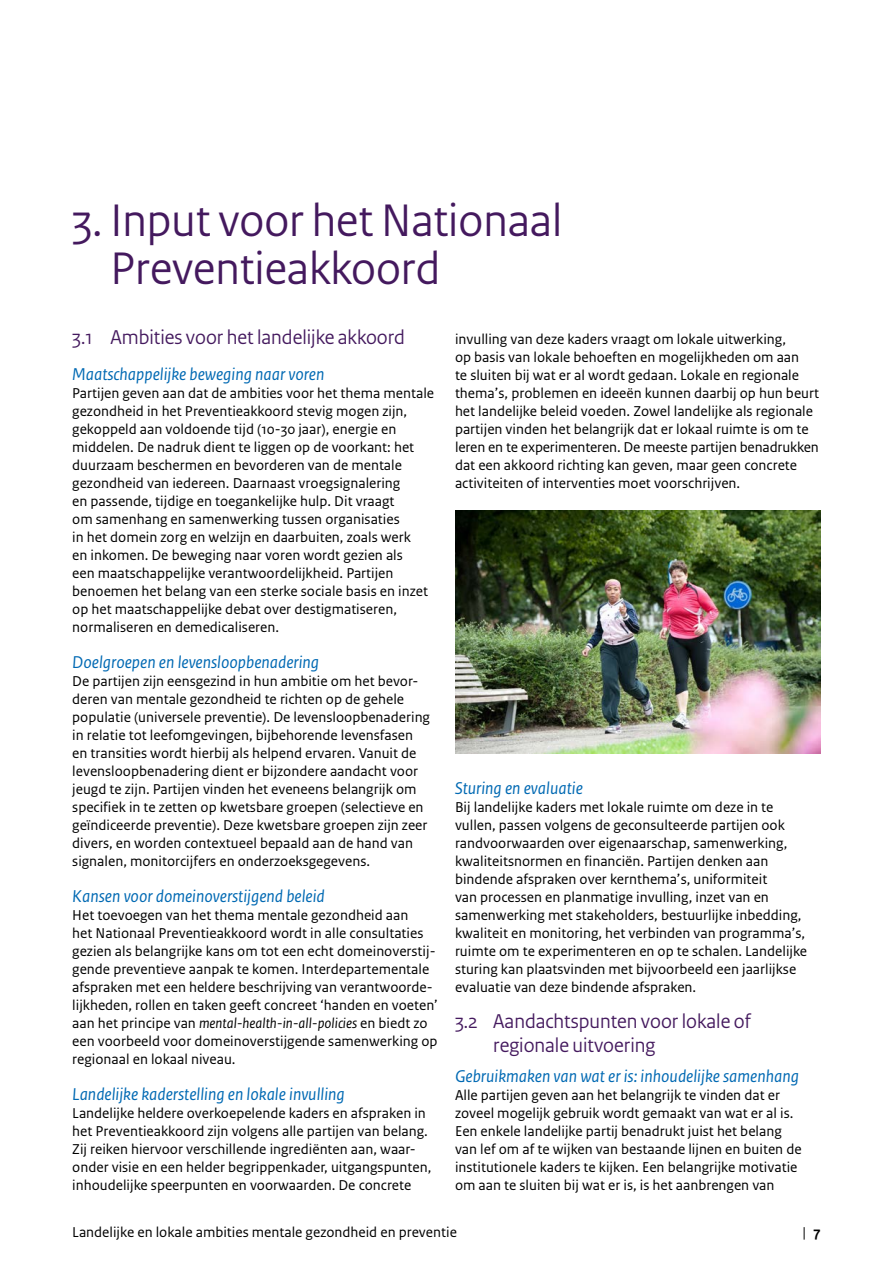
<style>
.page{position:relative;width:893px;height:1263px;background:#fff}
.page>*{position:absolute;margin:0;border:0;box-sizing:border-box;transform-origin:0 0}
.H2_Hoofdstukkop{font:48px/48px "Rijksoverheid Sans Heading";color:#44195e}
.H3_Paragraafkop{font:21px/24px "Rijksoverheid Sans Heading";color:#44195e}
.H4_Alineakop{font:italic 18px "Rijksoverheid Sans Text";color:#0069b3}
.P_Broodtekst-sans{font:15px/18px "Rijksoverheid Sans Text";color:#000}
.s1{font-style:italic}
.s2{font-weight:700}
</style>
<div class="page">
<img style="left:455px;top:510px;width:366px;height:243px">
<h2 class="H2_Hoofdstukkop" style="left:111px;top:197px;width:453px;text-indent:-38px">3. Input voor het Nationaal<br>Preventieakkoord</h2>
<h3 class="H3_Paragraafkop" style="left:72px;top:325px;width:334px">3.1 Ambities voor het landelijke akkoord</h3>
<h4 class="H4_Alineakop" style="left:72px;top:364px;width:254px">Maatschappelijke beweging naar voren</h4>
<p class="P_Broodtekst-sans" style="left:72px;top:384px;width:363px">Partijen geven aan dat de ambities voor het thema mentale gezondheid in het Preventieakkoord stevig mogen zijn, gekoppeld aan voldoende tijd (10-30 jaar), energie en middelen. De nadruk dient te liggen op de voorkant: het duurzaam beschermen en bevorderen van de mentale gezondheid van iedereen. Daarnaast vroegsignalering<br>en passende, tijdige en toegankelijke hulp. Dit vraagt<br>om samenhang en samenwerking tussen organisaties<br>in het domein zorg en welzijn en daarbuiten, zoals werk<br>en inkomen. De beweging naar voren wordt gezien als<br>een maatschappelijke verantwoordelijkheid. Partijen benoemen het belang van een sterke sociale basis en inzet op het maatschappelijke debat over destigmatiseren, normaliseren en demedicaliseren.</p>
<h4 class="H4_Alineakop" style="left:72px;top:652px;width:248px">Doelgroepen en levensloopbenadering</h4>
<p class="P_Broodtekst-sans" style="left:72px;top:672px;width:359px">De partijen zijn eensgezind in hun ambitie om het bevor&shy;deren van mentale gezondheid te richten op de gehele populatie (universele preventie). De levensloopbenadering in relatie tot leefomgevingen, bijbehorende levensfasen en transities wordt hierbij als helpend ervaren. Vanuit de levensloopbenadering dient er bijzondere aandacht voor jeugd te zijn. Partijen vinden het eveneens belangrijk om specifiek in te zetten op kwetsbare groepen (selectieve en geïndiceerde preventie). Deze kwetsbare groepen zijn zeer divers, en worden contextueel bepaald aan de hand van signalen, monitorcijfers en onderzoeksgegevens.</p>
<h4 class="H4_Alineakop" style="left:72px;top:886px;width:254px">Kansen voor domeinoverstijgend beleid</h4>
<p class="P_Broodtekst-sans" style="left:72px;top:906px;width:367px">Het toevoegen van het thema mentale gezondheid aan<br>het Nationaal Preventieakkoord wordt in alle consultaties gezien als belangrijke kans om tot een echt domeinoverstij&shy;gende preventieve aanpak te komen. Interdepartementale afspraken met een heldere beschrijving van verantwoorde&shy;lijkheden, rollen en taken geeft concreet ‘handen en voeten’ aan het principe van <span class="s1">mental-health-in-all-policies</span> en biedt zo een voorbeeld voor domeinoverstijgende samenwerking op regionaal en lokaal niveau.</p>
<h4 class="H4_Alineakop" style="left:72px;top:1084px;width:274px">Landelijke kaderstelling en lokale invulling</h4>
<p class="P_Broodtekst-sans" style="left:72px;top:1104px;width:361px">Landelijke heldere overkoepelende kaders en afspraken in het Preventieakkoord zijn volgens alle partijen van belang.<br>Zij reiken hiervoor verschillende ingrediënten aan, waar&shy;onder visie en een helder begrippenkader, uitgangspunten, inhoudelijke speerpunten en voorwaarden. De concrete</p>
<p class="P_Broodtekst-sans" style="left:455px;top:330px;width:366px">invulling van deze kaders vraagt om lokale uitwerking,<br>op basis van lokale behoeften en mogelijkheden om aan<br>te sluiten bij wat er al wordt gedaan. Lokale en regionale thema’s, problemen en ideeën kunnen daarbij op hun beurt het landelijke beleid voeden. Zowel landelijke als regionale partijen vinden het belangrijk dat er lokaal ruimte is om te leren en te experimenteren. De meeste partijen benadrukken dat een akkoord richting kan geven, maar geen concrete activiteiten of interventies moet voorschrijven.</p>
<h4 class="H4_Alineakop" style="left:455px;top:778px;width:129px">Sturing en evaluatie</h4>
<p class="P_Broodtekst-sans" style="left:455px;top:798px;width:354px">Bij landelijke kaders met lokale ruimte om deze in te vullen, passen volgens de geconsulteerde partijen ook randvoorwaarden over eigenaarschap, samenwerking, kwaliteitsnormen en financiën. Partijen denken aan bindende afspraken over kernthema’s, uniformiteit<br>van processen en planmatige invulling, inzet van en samenwerking met stakeholders, bestuurlijke inbedding, kwaliteit en monitoring, het verbinden van programma’s, ruimte om te experimenteren en op te schalen. Landelijke sturing kan plaatsvinden met bijvoorbeeld een jaarlijkse evaluatie van deze bindende afspraken.</p>
<h3 class="H3_Paragraafkop" style="left:493px;top:1009px;width:259px;text-indent:-38px">3.2 Aandachtspunten voor lokale of regionale uitvoering</h3>
<h4 class="H4_Alineakop" style="left:455px;top:1066px;width:346px">Gebruikmaken van wat er is: inhoudelijke samenhang</h4>
<p class="P_Broodtekst-sans" style="left:455px;top:1086px;width:348px">Alle partijen geven aan het belangrijk te vinden dat er zoveel mogelijk gebruik wordt gemaakt van wat er al is.<br>Een enkele landelijke partij benadrukt juist het belang van lef om af te wijken van bestaande lijnen en buiten de institutionele kaders te kijken. Een belangrijke motivatie om aan te sluiten bij wat er is, is het aanbrengen van</p>
<p class="P_Broodtekst-sans" style="left:72px;top:1223px;width:386px">Landelijke en lokale ambities mentale gezondheid en preventie</p>
<p class="P_Broodtekst-sans" style="left:802px;top:1223px;width:20px">| <span class="s2">7</span></p>
</div>
